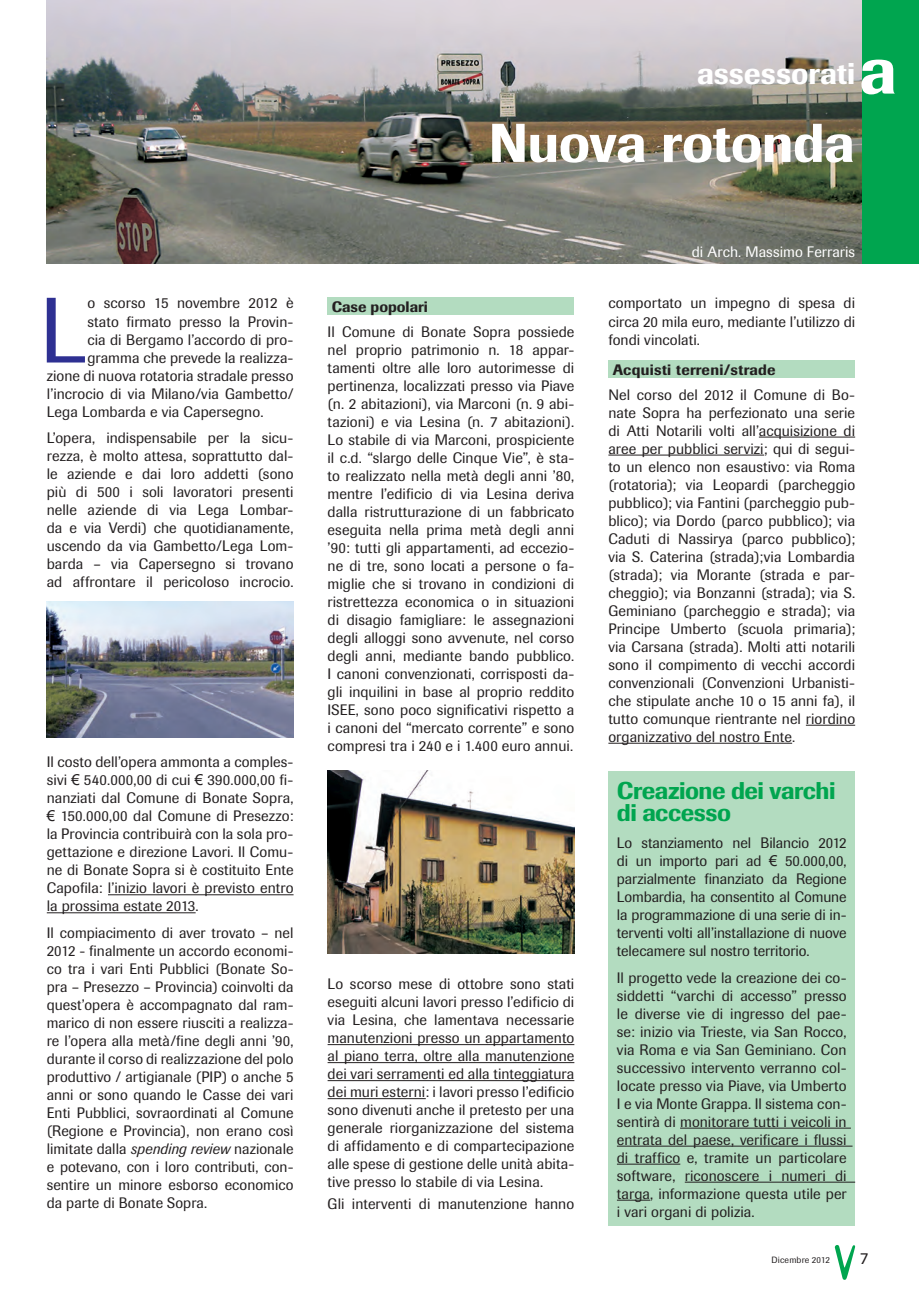
<style>
.page{position:relative;width:919px;height:1289px;background:#fff}
.page>*{position:absolute;margin:0;border:0;box-sizing:border-box;transform-origin:0 0}
.t1{font:91.5px "Imago";color:#2e3092}
.t2{font:500 54px "Imago";letter-spacing:-.005em;color:#fff}
.t3{font:500 30px "Imago";color:#fff}
.t4{font:500 24px/22.8px "Imago";letter-spacing:-.02em;color:#00a54f}
.t5{font:16.5px "Imago";color:#231f20}
.t6{font:15px/18px "Imago";letter-spacing:.005em;color:#231f20;text-align:justify}
.t7{font:500 15px "Imago";letter-spacing:.02em;color:#231f20}
.t8{font:15px "Imago";letter-spacing:.01em;color:#fff}
.t9{font:500 15px "Imago";color:#231f20}
.t10{font:9px "Imago";letter-spacing:.02em;color:#231f20}
.s1{font-family:"Arial"}
.s2{font-style:italic}
.s3{font-size:66.3px}
</style>
<div class="page">
<svg style="left:834px;top:1245px;width:21px;height:34px"></svg>
<img style="left:47px;top:0;width:815px;height:263px">
<hr style="left:108px;top:894px;width:185px;height:1px;background:#231f20">
<hr style="left:47px;top:912px;width:149px;height:1px;background:#231f20">
<hr style="left:327px;top:1044px;width:247px;height:1px;background:#231f20">
<hr style="left:327px;top:1062px;width:247px;height:1px;background:#231f20">
<hr style="left:327px;top:1080px;width:247px;height:1px;background:#231f20">
<hr style="left:327px;top:1098px;width:99px;height:1px;background:#231f20">
<div style="left:327px;top:297px;width:246px;height:17px;background:#b3dcc0"></div>
<hr style="left:758px;top:436px;width:97px;height:1px;background:#231f20">
<hr style="left:608px;top:454px;width:156px;height:1px;background:#231f20">
<hr style="left:805px;top:724px;width:50px;height:1px;background:#231f20">
<hr style="left:608px;top:742px;width:184px;height:1px;background:#231f20">
<div style="left:608px;top:360px;width:246px;height:17px;background:#b3dcc0"></div>
<div style="left:862px;top:0;width:56px;height:263px;background:#00a54f"></div>
<img style="left:47px;top:601px;width:246px;height:136px">
<img style="left:327px;top:770px;width:247px;height:183px">
<div style="left:608px;top:771px;width:247px;height:454px;background:#b3dcc0"></div>
<hr style="left:680px;top:1127px;width:170px;height:1px;background:#231f20">
<hr style="left:617px;top:1145px;width:235px;height:1px;background:#231f20">
<hr style="left:617px;top:1163px;width:63px;height:1px;background:#231f20">
<hr style="left:684px;top:1181px;width:171px;height:1px;background:#231f20">
<hr style="left:617px;top:1199px;width:33px;height:1px;background:#231f20">
<h1 class="t1" style="left:40px;top:277px;width:49px">L</h1>
<p class="t6" style="left:87px;top:294px;width:207px">o scorso 15 novembre 2012 è</p>
<p class="t6" style="left:87px;top:312px;width:207px">stato firmato presso la Provin-</p>
<p class="t6" style="left:87px;top:330px;width:207px">cia di Bergamo l’accordo di pro-</p>
<p class="t6" style="left:87px;top:348px;width:207px">gramma che prevede la realizza-</p>
<p class="t6" style="left:47px;top:366px;width:248px">zione di nuova rotatoria stradale presso</p>
<p class="t6" style="left:47px;top:384px;width:248px">l’incrocio di via Milano/via Gambetto/</p>
<p class="t6" style="left:47px;top:402px;width:218px">Lega Lombarda e via Capersegno.</p>
<p class="t6" style="left:47px;top:429px;width:248px">L’opera, indispensabile per la sicu&shy;rezza, è molto attesa, soprattutto dal&shy;le aziende e dai loro addetti (sono più di 500 i soli lavoratori presenti nelle aziende di via Lega Lombar&shy;da e via Verdi) che quotidianamente, uscendo da via Gambetto/Lega Lom&shy;barda – via Capersegno si trovano ad affrontare il pericoloso incrocio.</p>
<p class="t6" style="left:47px;top:753px;width:248px">Il costo dell’opera ammonta a comples&shy;sivi <span class="s1">€</span> 540.000,00 di cui <span class="s1">€</span> 390.000,00 fi&shy;nanziati dal Comune di Bonate Sopra, <span class="s1">€</span> 150.000,00 dal Comune di Presezzo: la Provincia contribuirà con la sola pro&shy;gettazione e direzione Lavori. Il Comu&shy;ne di Bonate Sopra si è costituito Ente Capofila: l’inizio lavori è previsto entro la prossima estate 2013.</p>
<p class="t6" style="left:47px;top:923px;width:248px">Il compiacimento di aver trovato – nel 2012 - finalmente un accordo economi&shy;co tra i vari Enti Pubblici (Bonate So&shy;pra – Presezzo – Provincia) coinvolti da quest’opera è accompagnato dal ram&shy;marico di non essere riusciti a realizza&shy;re l’opera alla metà/fine degli anni ’90, durante il corso di realizzazione del polo produttivo / artigianale (PIP) o anche 5 anni or sono quando le Casse dei vari Enti Pubblici, sovraordinati al Comune (Regione e Provincia), non erano così limitate dalla <span class="s2">spending review</span> nazionale e potevano, con i loro contributi, con&shy;sentire un minore esborso economico da parte di Bonate Sopra.</p>
<h3 class="t3" style="left:697px;top:56px;width:201px">assessorati<span class="s3">a</span></h3>
<h2 class="t2" style="left:488px;top:110px;width:367px">Nuova rotonda</h2>
<p class="t9" style="left:332px;top:297px;width:97px">Case popolari</p>
<p class="t6" style="left:327px;top:322px;width:248px">Il Comune di Bonate Sopra possiede nel proprio patrimonio n. 18 appar&shy;tamenti oltre alle loro autorimesse di pertinenza, localizzati presso via Piave (n. 2 abitazioni), via Marconi (n. 9 abi&shy;tazioni) e via Lesina (n. 7 abitazioni).<br>Lo stabile di via Marconi, prospiciente il c.d. “slargo delle Cinque Vie”, è sta&shy;to realizzato nella metà degli anni ’80, mentre l’edificio di via Lesina deriva dalla ristrutturazione di un fabbricato eseguita nella prima metà degli anni ’90: tutti gli appartamenti, ad eccezio&shy;ne di tre, sono locati a persone o fa&shy;miglie che si trovano in condizioni di ristrettezza economica o in situazioni di disagio famigliare: le assegnazioni degli alloggi sono avvenute, nel corso degli anni, mediante bando pubblico.<br>I canoni convenzionati, corrisposti da&shy;gli inquilini in base al proprio reddito ISEE, sono poco significativi rispetto a i canoni del “mercato corrente” e sono compresi tra i 240 e i 1.400 euro annui.</p>
<p class="t6" style="left:327px;top:974px;width:248px">Lo scorso mese di ottobre sono stati eseguiti alcuni lavori presso l’edificio di via Lesina, che lamentava necessarie manutenzioni presso un appartamento al piano terra, oltre alla manutenzione dei vari serramenti ed alla tinteggiatura dei muri esterni: i lavori presso l’edificio sono divenuti anche il pretesto per una generale riorganizzazione del sistema di affidamento e di compartecipazione alle spese di gestione delle unità abita&shy;tive presso lo stabile di via Lesina.</p>
<p class="t6" style="left:327px;top:1195px;width:248px">Gli interventi di manutenzione hanno</p>
<p class="t8" style="left:691px;top:243px;width:165px">di Arch. Massimo Ferraris</p>
<p class="t6" style="left:608px;top:294px;width:248px">comportato un impegno di spesa di circa 20 mila euro, mediante l’utilizzo di fondi vincolati.</p>
<p class="t7" style="left:612px;top:360px;width:164px">Acquisti terreni/strade</p>
<p class="t6" style="left:608px;top:385px;width:248px">Nel corso del 2012 il Comune di Bo&shy;nate Sopra ha perfezionato una serie di Atti Notarili volti all’acquisizione di aree per pubblici servizi; qui di segui&shy;to un elenco non esaustivo: via Roma (rotatoria); via Leopardi (parcheggio pubblico); via Fantini (parcheggio pub&shy;blico); via Dordo (parco pubblico); via Caduti di Nassirya (parco pubblico); via S. Caterina (strada);via Lombardia (strada); via Morante (strada e par&shy;cheggio); via Bonzanni (strada); via S.<br>Geminiano (parcheggio e strada); via Principe Umberto (scuola primaria); via Carsana (strada). Molti atti notarili sono il compimento di vecchi accordi convenzionali (Convenzioni Urbanisti&shy;che stipulate anche 10 o 15 anni fa), il tutto comunque rientrante nel riordino organizzativo del nostro Ente.</p>
<h3 class="t4" style="left:617px;top:778px;width:220px">Creazione dei varchi di accesso</h3>
<p class="t6" style="left:617px;top:833px;width:231px">Lo stanziamento nel Bilancio 2012 di un importo pari ad <span class="s1">€</span> 50.000,00, parzialmente finanziato da Regione Lombardia, ha consentito al Comune la programmazione di una serie di in&shy;terventi volti all’installazione di nuove telecamere sul nostro territorio.</p>
<p class="t6" style="left:617px;top:968px;width:231px">Il progetto vede la creazione dei co&shy;siddetti “varchi di accesso” presso le diverse vie di ingresso del pae&shy;se: inizio via Trieste, via San Rocco, via Roma e via San Geminiano. Con successivo intervento verranno col&shy;locate presso via Piave, via Umberto I e via Monte Grappa. Il sistema con&shy;sentirà di monitorare tutti i veicoli in entrata del paese, verificare i flussi di traffico e, tramite un particolare software, riconoscere i numeri di targa, informazione questa utile per i vari organi di polizia.</p>
<p class="t10" style="left:771px;top:1254px;width:60px">Dicembre 2012</p>
<p class="t5" style="left:860px;top:1248px;width:10px">7</p>
</div>
